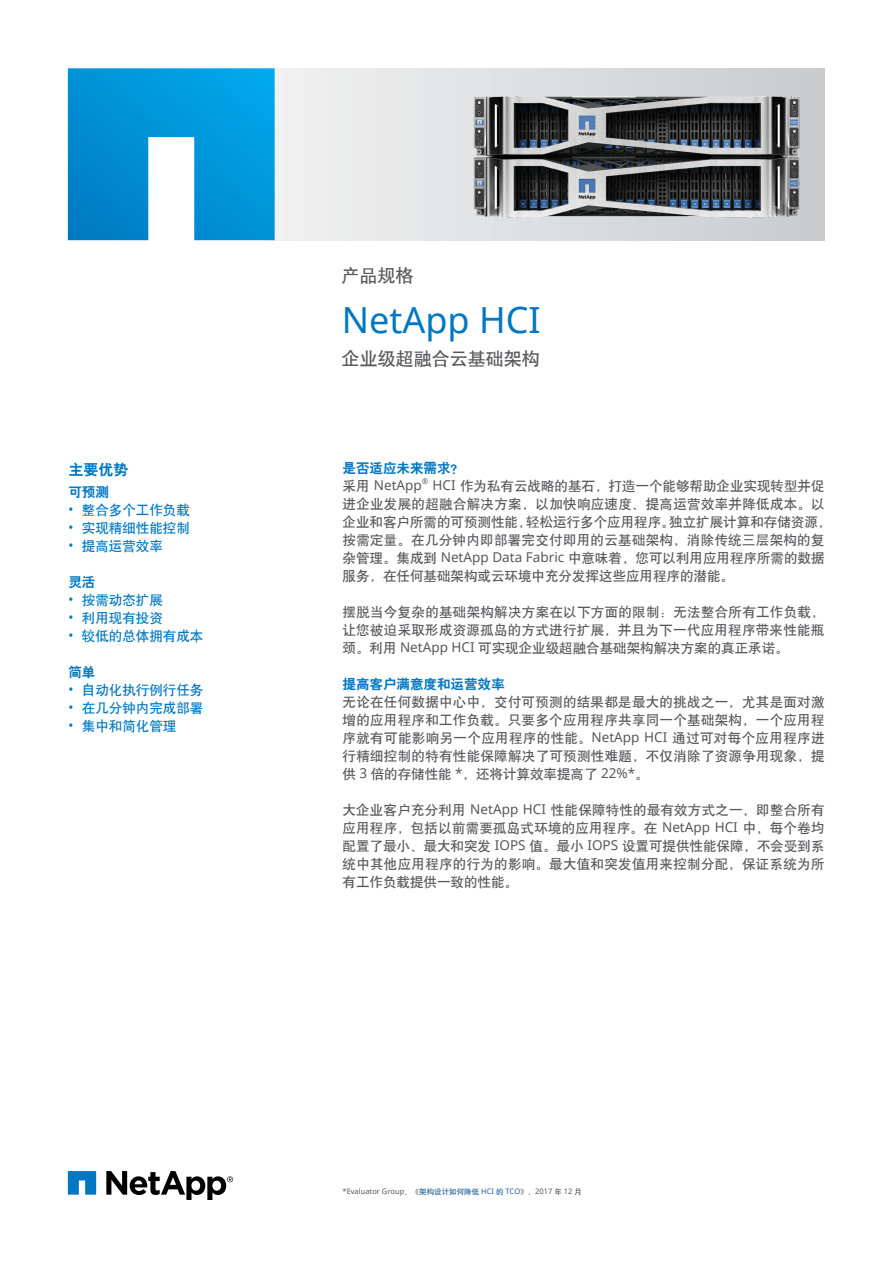
<style>
.page{position:relative;width:893px;height:1263px;background:#fff}
.page>*{position:absolute;margin:0;border:0;box-sizing:border-box;transform-origin:0 0}
.t1{font:36px "Noto Sans";color:#0077c1}
.t2{font:18px "H Yb 1 gj";color:#58585b}
.t3{font:15px "H Yb 2 gj";color:#0077c1}
.t4{font:13.5px/18px "H Yb 1 gj";color:#58585b;text-align:justify}
.t5{font:13.5px "H Yb 1 gj";color:#0077c1}
.t6{font:13.5px "H Yb 2 gj";color:#0077c1}
.t7{font:13.5px "Noto Sans";color:#58585b}
.t8{font:7.8px "Noto Sans";color:#58585b}
.t9{font:7.5px "Noto Sans";color:#58585b}
.s1{font-family:"Noto Sans"}
.s2{font-family:"H Yb 1 gj"}
.s3{font-family:"H Yb 1 gj";color:#205d9e}
.s4{color:#205d9e}
</style>
<div class="page">
<div style="left:266px;top:68px;width:559px;height:172px;background:linear-gradient(to right,#f1f2f2,#c9cbcc)"></div>
<svg style="left:68px;top:1171px;width:28px;height:23px"></svg>
<svg style="left:106px;top:1171px;width:127px;height:29px"></svg>
<svg style="left:68px;top:68px;width:207px;height:172px;background:#22a1dc"></svg>
<img style="left:469px;top:87px;width:338px;height:139px">
<p class="t3" style="left:68px;top:462px;width:61px">主要优势</p>
<p class="t6" style="left:68px;top:485px;width:42px">可预测</p>
<p class="t5" style="left:68px;top:503px;width:123px"><span class="s1">•</span> 整合多个工作负载</p>
<p class="t5" style="left:68px;top:521px;width:123px"><span class="s1">•</span> 实现精细性能控制</p>
<p class="t5" style="left:68px;top:539px;width:96px"><span class="s1">•</span> 提高运营效率</p>
<p class="t6" style="left:68px;top:575px;width:28px">灵活</p>
<p class="t5" style="left:68px;top:593px;width:96px"><span class="s1">•</span> 按需动态扩展</p>
<p class="t5" style="left:68px;top:611px;width:96px"><span class="s1">•</span> 利用现有投资</p>
<p class="t5" style="left:68px;top:629px;width:136px"><span class="s1">•</span> 较低的总体拥有成本</p>
<p class="t6" style="left:68px;top:665px;width:28px">简单</p>
<p class="t5" style="left:68px;top:683px;width:136px"><span class="s1">•</span> 自动化执行例行任务</p>
<p class="t5" style="left:68px;top:701px;width:136px"><span class="s1">•</span> 在几分钟内完成部署</p>
<p class="t5" style="left:68px;top:719px;width:109px"><span class="s1">•</span> 集中和简化管理</p>
<h2 class="t2" style="left:342px;top:266px;width:73px">产品规格</h2>
<h1 class="t1" style="left:342px;top:295px;width:200px">NetApp HCI</h1>
<h2 class="t2" style="left:342px;top:350px;width:199px">企业级超融合云基础架构</h2>
<p class="t6" style="left:343px;top:462px;width:123px">是否适应未来需求？</p>
<p class="t7" style="left:343px;top:476px;width:81px"><span class="s2">采用</span> NetApp</p>
<p class="t8" style="left:422px;top:476px;width:8px">®</p>
<p class="t4" style="left:343px;top:477px;width:490px;text-align:left;text-indent:90px"><span class="s1">HCI</span> 作为私有云战略的基石，打造一个能够帮助企业实现转型并促进企业发展的超融合解决方案，以加快响应速度、提高运营效率并降低成本。以企业和客户所需的可预测性能，轻松运行多个应用程序。独立扩展计算和存储资源，按需定量。在几分钟内即部署完交付即用的云基础架构，消除传统三层架构的复杂管理。集成到 <span class="s1">NetApp Data Fabric</span> 中意味着，您可以利用应用程序所需的数据服务，在任何基础架构或云环境中充分发挥这些应用程序的潜能。</p>
<p class="t4" style="left:343px;top:603px;width:484px">摆脱当今复杂的基础架构解决方案在以下方面的限制：无法整合所有工作负载，让您被迫采取形成资源孤岛的方式进行扩展，并且为下一代应用程序带来性能瓶颈。利用 <span class="s1">NetApp HCI</span> 可实现企业级超融合基础架构解决方案的真正承诺。</p>
<p class="t6" style="left:343px;top:678px;width:163px">提高客户满意度和运营效率</p>
<p class="t4" style="left:343px;top:693px;width:484px">无论在任何数据中心中，交付可预测的结果都是最大的挑战之一，尤其是面对激增的应用程序和工作负载。只要多个应用程序共享同一个基础架构，一个应用程序就有可能影响另一个应用程序的性能。<span class="s1">NetApp HCI</span> 通过可对每个应用程序进行精细控制的特有性能保障解决了可预测性难题，不仅消除了资源争用现象，提供 <span class="s1">3</span> 倍的存储性能 <span class="s1">*</span>，还将计算效率提高了 <span class="s1">22%*</span>。</p>
<p class="t4" style="left:343px;top:801px;width:484px">大企业客户充分利用 <span class="s1">NetApp HCI</span> 性能保障特性的最有效方式之一，即整合所有应用程序，包括以前需要孤岛式环境的应用程序。在 <span class="s1">NetApp HCI</span> 中，每个卷均配置了最小、最大和突发 <span class="s1">IOPS</span> 值。最小 <span class="s1">IOPS</span> 设置可提供性能保障，不会受到系统中其他应用程序的行为的影响。最大值和突发值用来控制分配，保证系统为所有工作负载提供一致的性能。</p>
<p class="t9" style="left:343px;top:1186px;width:241px">*Evaluator Group<span class="s2">，《</span><span class="s3">架构设计如何降低</span> <span class="s4">HCI</span> <span class="s3">的</span> <span class="s4">TCO</span><span class="s2">》，</span>2017 <span class="s2">年</span> 12 <span class="s2">月</span></p>
</div>
